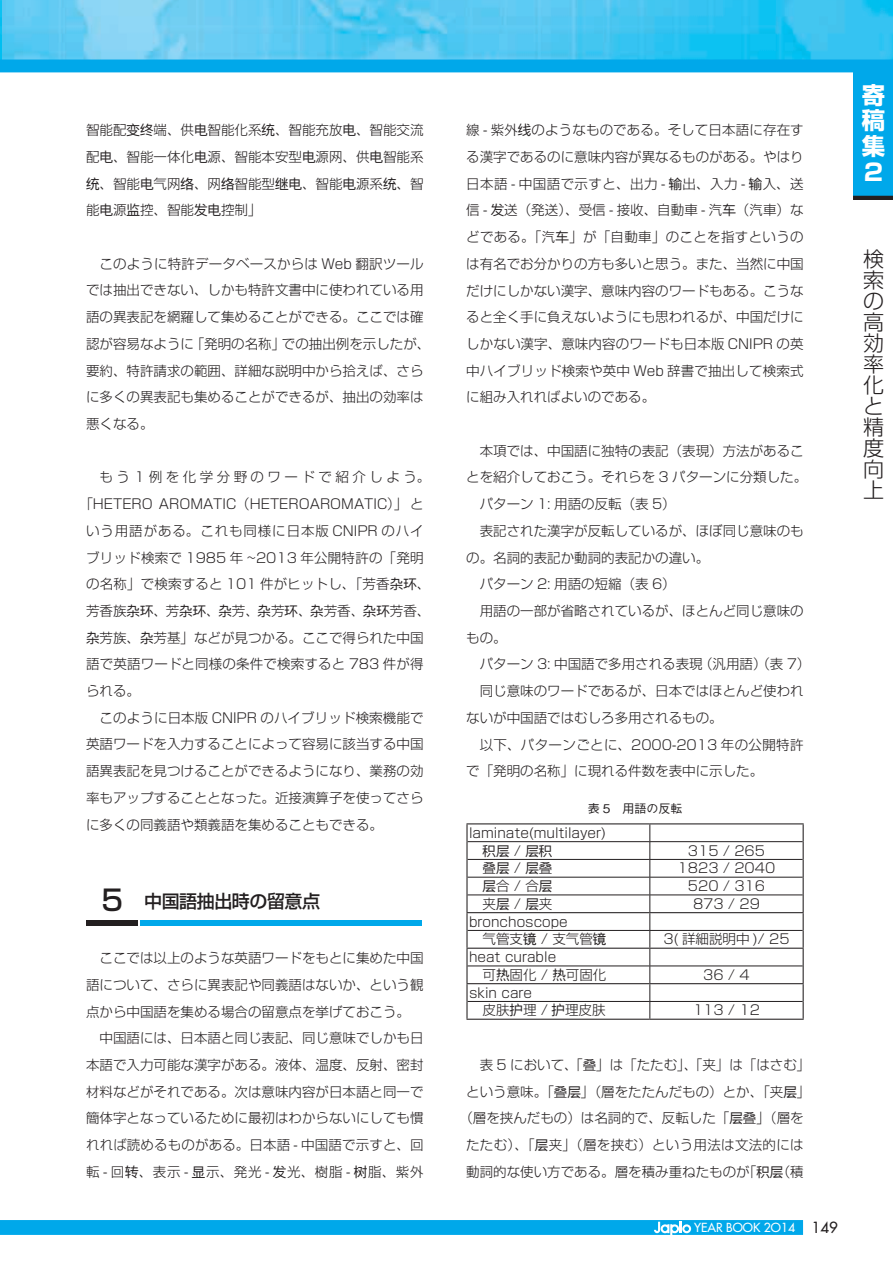
<style>
.page{position:relative;width:893px;height:1263px;background:#fff}
.page>*{position:absolute;margin:0;border:0;box-sizing:border-box;transform-origin:0 0}
.t1{font:700 23.4px/26px "Shin Go Pro";color:#fff;text-align:justify}
.t2{font:300 21px/21px "Shin Go Pro";color:#231f20;text-align:justify}
.t3{font:500 18px "Shin Go Pro";letter-spacing:-.025em;color:#231f20}
.t4{font:300 13.5px/26.7px "Shin Go Pr 5";color:#231f20;text-align:justify}
.t5{font:300 13.5px/17.7px "Shin Go Pro";color:#231f20}
.t6{font:300 13.5px "Shin Go Pr 5";letter-spacing:.025em;color:#231f20}
.t7{font:300 13.5px "Shin Go Pr 5";letter-spacing:.065em;color:#231f20}
.t8{font:300 13.5px "Shin Go Pr 5";letter-spacing:.255em;color:#231f20}
.t9{font:13.5px "MPARUD Jingxihei Gbe DB";color:#231f20}
.t10{font:500 12.15px "Futura Std";color:#fff}
.t11{font:500 12px "Gothic BBB Pro";color:#231f20}
.s1{font-family:"MPARUD Jingxihei Gbe DB";font-weight:400}
.s2{font-family:"Shin Go Pr 5";font-size:28.5px}
.s3{font-family:"Shin Go Pro";font-weight:300}
.s4{font-family:"Shin Go Pro"}
.s5{font-family:"Shin Go Pr 5"}
.s6{font-size:15px;color:#231f20}
</style>
<div class="page">
<div style="left:0;top:1220px;width:803px;height:15px;background:#00a8ea"></div>
<svg style="left:654px;top:1222px;width:37px;height:13px"></svg>
<img style="left:0;top:0;width:893px;height:60px">
<div style="left:0;top:60px;width:893px;height:12px;background:#00a8ea"></div>
<div style="left:853px;top:73px;width:40px;height:127px;background:#231f20"></div>
<div style="left:853px;top:68px;width:40px;height:128px;background:#00a8ea"></div>
<div style="left:140px;top:920px;width:282px;height:6px;background:#00a8ea"></div>
<div style="left:86px;top:920px;width:51px;height:6px;background:#231f20"></div>
<hr style="left:466px;top:823px;width:184px;height:1px;background:#231f20">
<hr style="left:650px;top:823px;width:154px;height:1px;background:#231f20">
<svg style="left:466px;top:824px;width:2px;height:195px"></svg>
<svg style="left:803px;top:824px;width:1px;height:195px"></svg>
<hr style="left:468px;top:841px;width:182px;height:1px;background:#231f20">
<hr style="left:650px;top:841px;width:153px;height:1px;background:#231f20">
<hr style="left:468px;top:859px;width:182px;height:1px;background:#231f20">
<hr style="left:650px;top:859px;width:153px;height:1px;background:#231f20">
<hr style="left:468px;top:877px;width:182px;height:1px;background:#231f20">
<hr style="left:650px;top:877px;width:153px;height:1px;background:#231f20">
<hr style="left:468px;top:895px;width:182px;height:1px;background:#231f20">
<hr style="left:650px;top:895px;width:153px;height:1px;background:#231f20">
<hr style="left:468px;top:930px;width:182px;height:1px;background:#231f20">
<hr style="left:650px;top:930px;width:153px;height:1px;background:#231f20">
<hr style="left:468px;top:966px;width:182px;height:1px;background:#231f20">
<hr style="left:650px;top:966px;width:153px;height:1px;background:#231f20">
<hr style="left:468px;top:1001px;width:182px;height:1px;background:#231f20">
<hr style="left:650px;top:1001px;width:153px;height:1px;background:#231f20">
<svg style="left:650px;top:824px;width:1px;height:195px"></svg>
<hr style="left:466px;top:912px;width:184px;height:1px;background:#231f20">
<hr style="left:650px;top:912px;width:154px;height:1px;background:#231f20">
<hr style="left:466px;top:948px;width:184px;height:1px;background:#231f20">
<hr style="left:650px;top:948px;width:154px;height:1px;background:#231f20">
<hr style="left:466px;top:983px;width:184px;height:1px;background:#231f20">
<hr style="left:650px;top:983px;width:154px;height:1px;background:#231f20">
<hr style="left:466px;top:1019px;width:184px;height:1px;background:#231f20">
<hr style="left:650px;top:1019px;width:154px;height:1px;background:#231f20">
<p class="t4" style="left:86px;top:115px;width:339px">智能配<span class="s1">变终</span>端、供<span class="s1">电</span>智能化系<span class="s1">统</span>、智能充放<span class="s1">电</span>、智能交流配<span class="s1">电</span>、智能一体化<span class="s1">电</span>源、智能本安型<span class="s1">电</span>源网、供<span class="s1">电</span>智能系<span class="s1">统</span>、智能<span class="s1">电</span>气网<span class="s1">络</span>、网<span class="s1">络</span>智能型<span class="s1">继电</span>、智能<span class="s1">电</span>源系<span class="s1">统</span>、智能<span class="s1">电</span>源<span class="s1">监</span>控、智能<span class="s1">发电</span>控制」</p>
<p class="t4" style="left:86px;top:249px;width:346px;text-align:left;text-indent:14px">このように特許データベースからは Web 翻訳ツールでは抽出できない、しかも特許文書中に使われている用語の異表記を網羅して集めることができる。ここでは確認が容易なように「発明の名称」での抽出例を示したが、要約、特許請求の範囲、詳細な説明中から拾えば、さらに多くの異表記も集めることができるが、抽出の効率は悪くなる。</p>
<p class="t8" style="left:100px;top:466px;width:332px">もう1例を化学分野のワードで紹介しよう。</p>
<p class="t4" style="left:79px;top:489px;width:346px">「HETERO AROMATIC（HETEROAROMATIC）」と</p>
<p class="t7" style="left:86px;top:520px;width:339px">いう用語がある。これも同様に日本版 CNIPR のハイ</p>
<p class="t4" style="left:86px;top:543px;width:339px">ブリッド検索で 1985 年 ~2013 年公開特許の「発明</p>
<p class="t4" style="left:86px;top:569px;width:346px">の名称」で検索すると 101 件がヒットし、「芳香<span class="s1">杂环</span>、</p>
<p class="t4" style="left:86px;top:596px;width:346px">芳香族<span class="s1">杂环</span>、芳<span class="s1">杂环</span>、<span class="s1">杂</span>芳、<span class="s1">杂</span>芳<span class="s1">环</span>、<span class="s1">杂</span>芳香、<span class="s1">杂环</span>芳香、</p>
<p class="t4" style="left:86px;top:623px;width:339px"><span class="s1">杂</span>芳族、<span class="s1">杂</span>芳基」などが見つかる。ここで得られた中国</p>
<p class="t4" style="left:86px;top:649px;width:339px">語で英語ワードと同様の条件で検索すると 783 件が得</p>
<p class="t4" style="left:86px;top:676px;width:55px">られる。</p>
<p class="t4" style="left:100px;top:703px;width:325px">このように日本版 CNIPR のハイブリッド検索機能で</p>
<p class="t4" style="left:86px;top:730px;width:339px">英語ワードを入力することによって容易に該当する中国</p>
<p class="t4" style="left:86px;top:756px;width:339px">語異表記を見つけることができるようになり、業務の効</p>
<p class="t4" style="left:86px;top:783px;width:339px">率もアップすることとなった。近接演算子を使ってさら</p>
<p class="t4" style="left:86px;top:810px;width:298px">に多くの同義語や類義語を集めることもできる。</p>
<h3 class="t3" style="left:101px;top:886px;width:220px"><span class="s2">5</span> 中国語抽出時の留意点</h3>
<p class="t4" style="left:86px;top:943px;width:339px;text-indent:14px">ここでは以上のような英語ワードをもとに集めた中国語について、さらに異表記や同義語はないか、という観点から中国語を集める場合の留意点を挙げておこう。</p>
<p class="t4" style="left:86px;top:1023px;width:339px;text-indent:14px">中国語には、日本語と同じ表記、同じ意味でしかも日本語で入力可能な漢字がある。液体、温度、反射、密封材料などがそれである。次は意味内容が日本語と同一で簡体字となっているために最初はわからないにしても慣れれば読めるものがある。日本語 - 中国語で示すと、回転 - 回<span class="s1">转</span>、表示 - <span class="s1">显</span>示、発光 - <span class="s1">发</span>光、樹脂 - <span class="s1">树</span>脂、紫外</p>
<p class="t4" style="left:466px;top:116px;width:339px">線 - 紫外<span class="s1">线</span>のようなものである。そして日本語に存在する漢字であるのに意味内容が異なるものがある。やはり日本語 - 中国語で示すと、出力 - <span class="s1">输</span>出、入力 - <span class="s1">输</span>入、送信 - <span class="s1">发</span>送（発送）、受信 - 接收、自動車 - 汽<span class="s1">车</span>（汽車）などである。「汽<span class="s1">车</span>」が「自動車」のことを指すというのは有名でお分かりの方も多いと思う。また、当然に中国だけにしかない漢字、意味内容のワードもある。こうなると全く手に負えないようにも思われるが、中国だけにしかない漢字、意味内容のワードも日本版 CNIPR の英中ハイブリッド検索や英中 Web 辞書で抽出して検索式に組み入れればよいのである。</p>
<p class="t4" style="left:480px;top:436px;width:325px">本項では、中国語に独特の表記（表現）方法があるこ</p>
<p class="t4" style="left:466px;top:463px;width:342px">とを紹介しておこう。それらを 3 パターンに分類した。</p>
<p class="t4" style="left:480px;top:489px;width:198px">パターン 1: 用語の反転（表 5）</p>
<p class="t4" style="left:480px;top:516px;width:325px">表記された漢字が反転しているが、ほぼ同じ意味のも</p>
<p class="t4" style="left:466px;top:543px;width:244px">の。名詞的表記か動詞的表記かの違い。</p>
<p class="t4" style="left:480px;top:569px;width:198px">パターン 2: 用語の短縮（表 6）</p>
<p class="t4" style="left:480px;top:596px;width:325px">用語の一部が省略されているが、ほとんど同じ意味の</p>
<p class="t4" style="left:466px;top:623px;width:42px">もの。</p>
<p class="t4" style="left:480px;top:650px;width:332px">パターン 3: 中国語で多用される表現（汎用語）（表 7）</p>
<p class="t4" style="left:480px;top:676px;width:325px">同じ意味のワードであるが、日本ではほとんど使われ</p>
<p class="t4" style="left:466px;top:703px;width:258px">ないが中国語ではむしろ多用されるもの。</p>
<p class="t6" style="left:480px;top:733px;width:325px">以下、パターンごとに、2000-2013 年の公開特許</p>
<p class="t4" style="left:466px;top:756px;width:298px">で「発明の名称」に現れる件数を表中に示した。</p>
<p class="t11" style="left:588px;top:799px;width:96px">表 5　用語の反転</p>
<p class="t5" style="left:469px;top:822px;width:138px">laminate(multilayer)</p>
<p class="t9" style="left:483px;top:844px;width:71px">积层 <span class="s3">/</span> 层积</p>
<p class="t5" style="left:688px;top:840px;width:79px">315 / 265</p>
<p class="t4" style="left:483px;top:854px;width:71px">叠<span class="s1">层</span> <span class="s4">/</span> <span class="s1">层</span>叠</p>
<p class="t5" style="left:678px;top:858px;width:99px">1823 / 2040</p>
<p class="t5" style="left:483px;top:875px;width:71px"><span class="s1">层</span>合 / 合<span class="s1">层</span></p>
<p class="t5" style="left:688px;top:875px;width:79px">520 / 316</p>
<p class="t5" style="left:469px;top:893px;width:85px">　夹<span class="s1">层</span> / <span class="s1">层</span>夹</p>
<p class="t5" style="left:693px;top:893px;width:68px">873 / 29</p>
<p class="t5" style="left:469px;top:911px;width:139px">bronchoscope<br>　气管支<span class="s1">镜</span> / 支气管<span class="s1">镜</span></p>
<p class="t5" style="left:663px;top:929px;width:128px">3( 詳細説明中 )/ 25</p>
<p class="t5" style="left:469px;top:946px;width:139px">heat curable<br>　可<span class="s1">热</span>固化 / <span class="s1">热</span>可固化</p>
<p class="t5" style="left:469px;top:982px;width:138px">skin care<br>　皮<span class="s5">肤</span><span class="s1">护</span>理 / <span class="s1">护</span>理皮<span class="s5">肤</span></p>
<p class="t5" style="left:703px;top:964px;width:48px">36 / 4</p>
<p class="t5" style="left:693px;top:1000px;width:68px">113 / 12</p>
<p class="t4" style="left:480px;top:1050px;width:332px">表 5 において、「叠」は「たたむ」、「夹」は「はさむ」</p>
<p class="t4" style="left:466px;top:1077px;width:346px">という意味。「叠<span class="s1">层</span>」（層をたたんだもの）とか、「夹<span class="s1">层</span>」</p>
<p class="t4" style="left:459px;top:1104px;width:346px">（層を挟んだもの）は名詞的で、反転した「<span class="s1">层</span>叠」（層を</p>
<p class="t6" style="left:466px;top:1134px;width:339px">たたむ）、「<span class="s1">层</span>夹」（層を挟む）という用法は文法的には</p>
<p class="t4" style="left:466px;top:1157px;width:339px">動詞的な使い方である。層を積み重ねたものが「<span class="s1">积层</span>（積</p>
<p class="t10" style="left:694px;top:1220px;width:145px">YEAR BOOK 2O14 <span class="s6">149</span></p>
<h1 class="t1" style="left:862px;top:79px;width:25px">寄稿集２</h1>
<h2 class="t2" style="left:863px;top:246px;width:22px">検索の高効率化と精度向上</h2>
</div>
